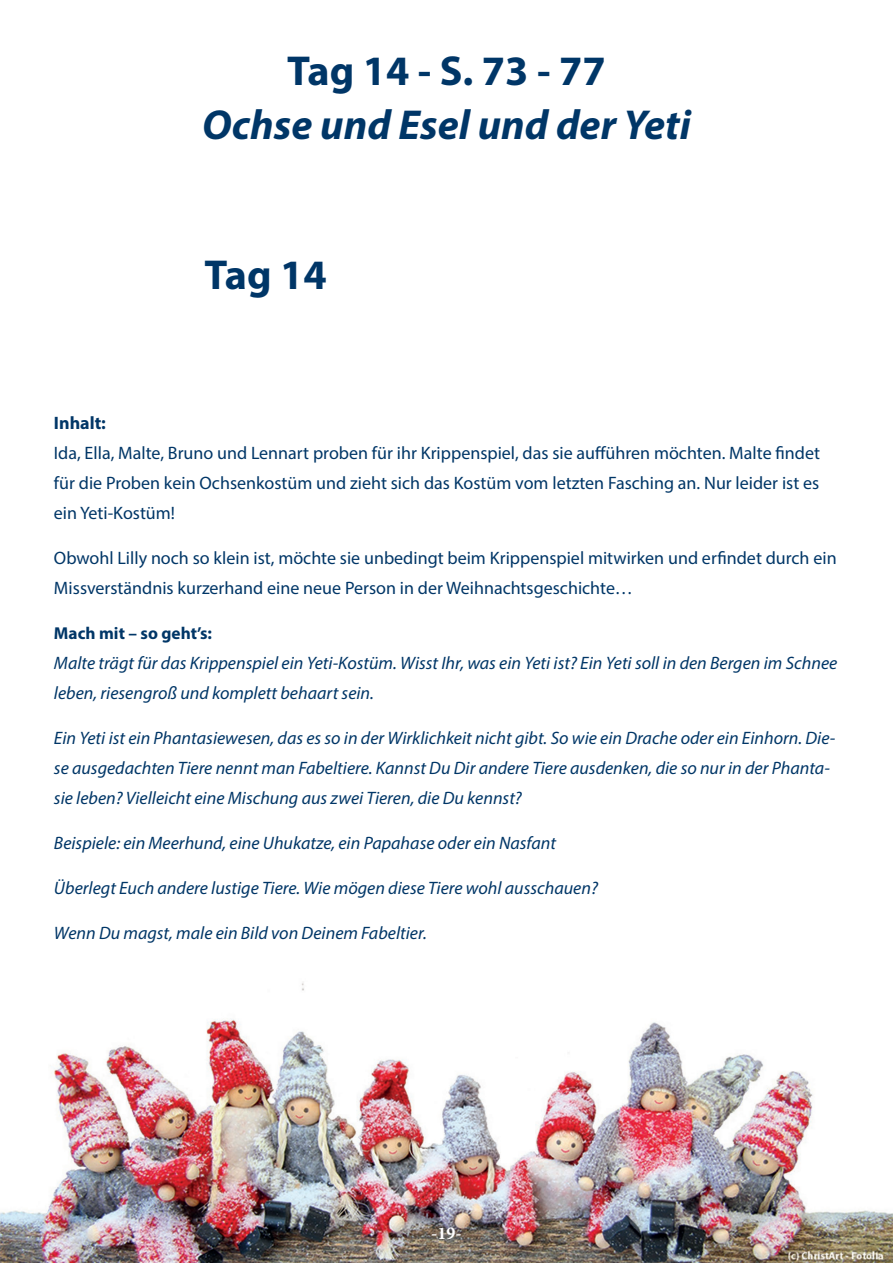
<style>
.page{position:relative;width:893px;height:1263px;background:#fff}
.page>*{position:absolute;margin:0;border:0;box-sizing:border-box;transform-origin:0 0}
.überschrift_geschich{font:italic 700 42px "Myriad Pro";color:#003667}
.überschrift_geschich-2{font:700 42px "Myriad Pro";color:#003667}
.text{font:italic 18px/30px "Myriad Pro";color:#003667}
.text-2{font:18px/30px "Myriad Pro";color:#003667;text-align:justify}
.text_bold_überschrif{font:700 18px "Myriad Pro";color:#003667}
.t1{font:700 18px "Minion Pro";color:#fff}
.text-3{font:700 17.25px "Myriad Pro";color:#003667}
</style>
<div class="page">
<img style="left:0;top:982px;width:893px;height:280px">
<p class="überschrift_geschich-2" style="left:287px;top:44px;width:320px">Tag 14 - S. 73 - 77</p>
<p class="überschrift_geschich" style="left:202px;top:98px;width:490px">Ochse und Esel und der Yeti</p>
<p class="überschrift_geschich-2" style="left:205px;top:248px;width:124px">Tag 14</p>
<p class="text_bold_überschrif" style="left:54px;top:411px;width:54px">Inhalt:</p>
<p class="text-2" style="left:54px;top:438px;width:768px">Ida, Ella, Malte, Bruno und Lennart proben für ihr Krippenspiel, das sie aufführen möchten. Malte findet für die Proben kein Ochsenkostüm und zieht sich das Kostüm vom letzten Fasching an. Nur leider ist es ein Yeti-Kostüm!</p>
<p class="text-2" style="left:54px;top:543px;width:784px">Obwohl Lilly noch so klein ist, möchte sie unbedingt beim Krippenspiel mitwirken und erfindet durch ein<br>Missverständnis kurzerhand eine neue Person in der Weihnachtsgeschichte…</p>
<p class="text-3" style="left:54px;top:622px;width:160px">Mach mit – so geht’s:</p>
<p class="text" style="left:54px;top:648px;width:785px">Malte trägt für das Krippenspiel ein Yeti-Kostüm. Wisst Ihr, was ein Yeti ist? Ein Yeti soll in den Bergen im Schnee leben, riesengroß und komplett behaart sein.</p>
<p class="text" style="left:54px;top:723px;width:783px">Ein Yeti ist ein Phantasiewesen, das es so in der Wirklichkeit nicht gibt. So wie ein Drache oder ein Einhorn. Die&shy;se ausgedachten Tiere nennt man Fabeltiere. Kannst Du Dir andere Tiere ausdenken, die so nur in der Phanta&shy;sie leben? Vielleicht eine Mischung aus zwei Tieren, die Du kennst?</p>
<p class="text" style="left:54px;top:828px;width:504px">Beispiele: ein Meerhund, eine Uhukatze, ein Papahase oder ein Nasfant</p>
<p class="text" style="left:54px;top:873px;width:545px">Überlegt Euch andere lustige Tiere. Wie mögen diese Tiere wohl ausschauen?</p>
<p class="text" style="left:54px;top:918px;width:374px">Wenn Du magst, male ein Bild von Deinem Fabeltier.</p>
<p class="t1" style="left:431px;top:1220px;width:32px">-19-</p>
</div>
